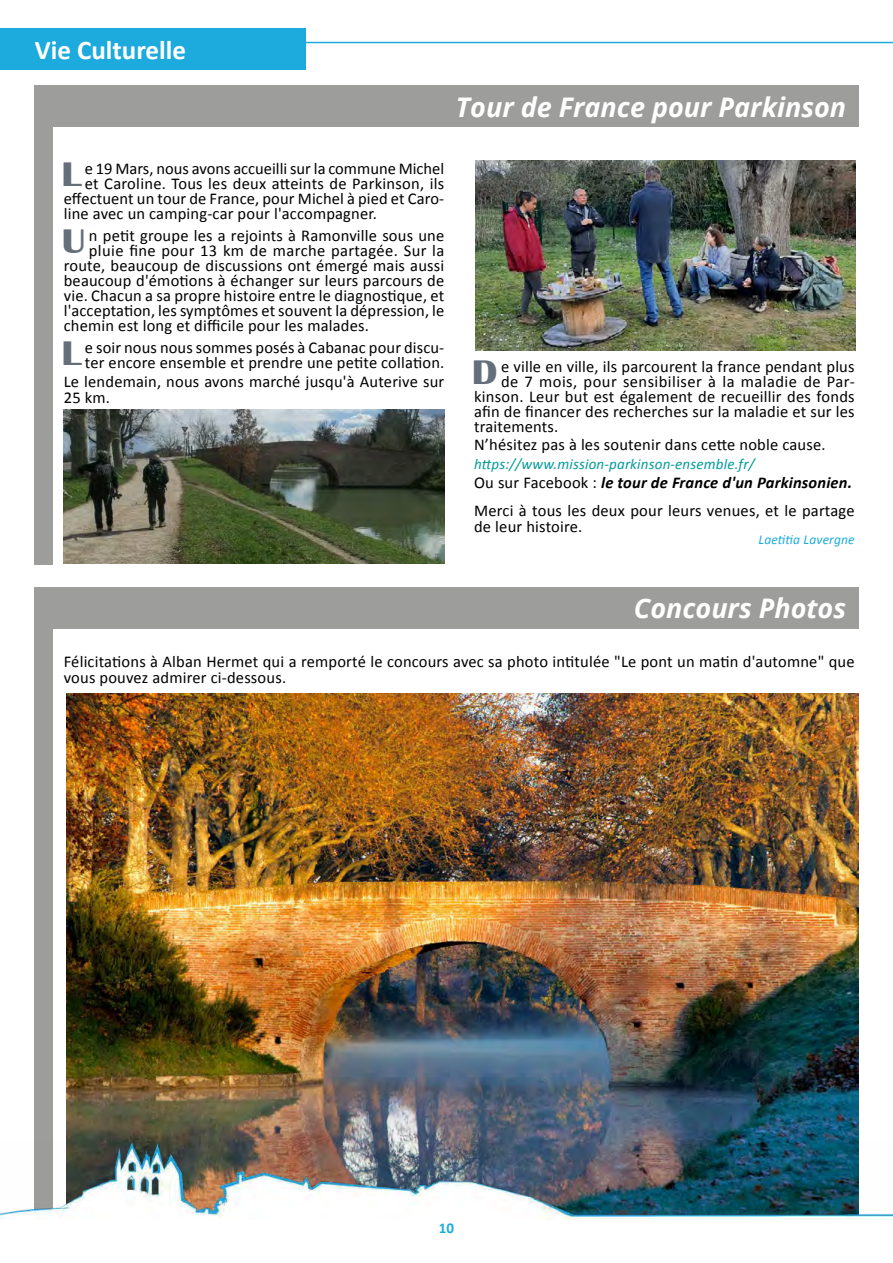
<style>
.page{position:relative;width:893px;height:1263px;background:#fff}
.page>*{position:absolute;margin:0;border:0;box-sizing:border-box;transform-origin:0 0}
.Titre_Infos{font:italic 700 27px "Open Sans";color:#fff}
.Rubrique_D{font:700 27px "Calibri";color:#fff}
.Lettrines{font:16.5px/15px "Calibri";letter-spacing:.01em;color:#000;text-align:right}
.Articles{font:16.5px/15.8px "Calibri";letter-spacing:.01em;color:#000}
.Articles_espacés{font:16.5px/16.5px "Calibri";letter-spacing:.01em;color:#000}
.Articles_espacés-2{font:italic 700 16.5px "Calibri";letter-spacing:.01em;color:#000}
.Articles-2{font:italic 15px "Calibri";letter-spacing:.01em;color:#009a9b}
.t1{font:700 15px "Calibri";color:#1daadd}
.Auteur_plein_bloc{font:italic 13.5px "Calibri";letter-spacing:.01em;color:#1daadd}
.s1{font-family:"Britannic";font-weight:700;font-size:35.1px;color:#656f7a}
.s2{font-weight:400;font-style:normal}
</style>
<div class="page">
<div style="left:34px;top:85px;width:825px;height:43px;background:#9d9d9c"></div>
<div style="left:34px;top:587px;width:825px;height:42px;background:#9d9d9c"></div>
<svg style="left:34px;top:629px;width:33px;height:514px"></svg>
<img style="left:63px;top:409px;width:382px;height:155px">
<img style="left:476px;top:161px;width:380px;height:190px">
<img style="left:67px;top:693px;width:792px;height:450px">
<img style="left:0;top:1143px;width:893px;height:77px">
<hr style="left:0;top:42px;width:893px;height:1px;background:#1daadd">
<div style="left:0;top:28px;width:306px;height:41px;background:#1daadd"></div>
<p class="Rubrique_D" style="left:35px;top:33px;width:153px">Vie Culturelle</p>
<p class="Titre_Infos" style="left:456px;top:88px;width:392px">Tour de France pour Parkinson</p>
<p class="Lettrines" style="left:62px;top:161px;width:384px"><span class="s1">L</span> e 19 Mars, nous avons accueilli sur la commune Michel</p>
<p class="Lettrines" style="left:85px;top:176px;width:361px">et Caroline. Tous les deux atteints de Parkinson, ils</p>
<p class="Lettrines" style="left:64px;top:191px;width:382px">effectuent un tour de France, pour Michel à pied et Caro-</p>
<p class="Lettrines" style="left:64px;top:206px;width:315px">line avec un camping-car pour l'accompagner.</p>
<p class="Lettrines" style="left:62px;top:228px;width:384px"><span class="s1">U</span> n petit groupe les a rejoints à Ramonville sous une</p>
<p class="Lettrines" style="left:89px;top:243px;width:357px">pluie fine pour 13 km de marche partagée. Sur la</p>
<p class="Lettrines" style="left:64px;top:258px;width:382px">route, beaucoup de discussions ont émergé mais aussi</p>
<p class="Lettrines" style="left:64px;top:273px;width:382px">beaucoup d'émotions à échanger sur leurs parcours de</p>
<p class="Lettrines" style="left:64px;top:288px;width:382px">vie. Chacun a sa propre histoire entre le diagnostique, et</p>
<p class="Lettrines" style="left:64px;top:303px;width:382px">l'acceptation, les symptômes et souvent la dépression, le</p>
<p class="Lettrines" style="left:64px;top:318px;width:307px">chemin est long et difficile pour les malades.</p>
<p class="Lettrines" style="left:62px;top:340px;width:384px"><span class="s1">L</span> e soir nous nous sommes posés à Cabanac pour discu&shy;ter encore ensemble et prendre une petite collation.</p>
<p class="Articles_espacés" style="left:64px;top:373px;width:382px">Le lendemain, nous avons marché jusqu'à Auterive sur<br>25 km.</p>
<p class="Lettrines" style="left:472px;top:359px;width:384px"><span class="s1">D</span> e ville en ville, ils parcourent la france pendant plus</p>
<p class="Lettrines" style="left:501px;top:374px;width:355px">de 7 mois, pour sensibiliser à la maladie de Par-</p>
<p class="Lettrines" style="left:474px;top:389px;width:382px">kinson. Leur but est également de recueillir des fonds</p>
<p class="Lettrines" style="left:474px;top:404px;width:382px">afin de financer des recherches sur la maladie et sur les</p>
<p class="Lettrines" style="left:474px;top:419px;width:86px">traitements.</p>
<p class="Articles" style="left:474px;top:437px;width:353px">N’hésitez pas à les soutenir dans cette noble cause.</p>
<p class="Articles-2" style="left:474px;top:453px;width:282px">https://www.mission-parkinson-ensemble.fr/</p>
<p class="Articles_espacés-2" style="left:474px;top:472px;width:380px"><span class="s2">Ou sur Facebook :</span> le tour de France d'un Parkinsonien.</p>
<p class="Articles" style="left:474px;top:503px;width:382px">Merci à tous les deux pour leurs venues, et le partage de leur histoire.</p>
<p class="Auteur_plein_bloc" style="left:758px;top:530px;width:98px">Laetitia Lavergne</p>
<p class="Titre_Infos" style="left:634px;top:589px;width:214px">Concours Photos</p>
<p class="Articles" style="left:64px;top:654px;width:792px">Félicitations à Alban Hermet qui a remporté le concours avec sa photo intitulée "Le pont un matin d'automne" que vous pouvez admirer ci-dessous.</p>
<p class="t1" style="left:439px;top:1218px;width:17px">10</p>
</div>
